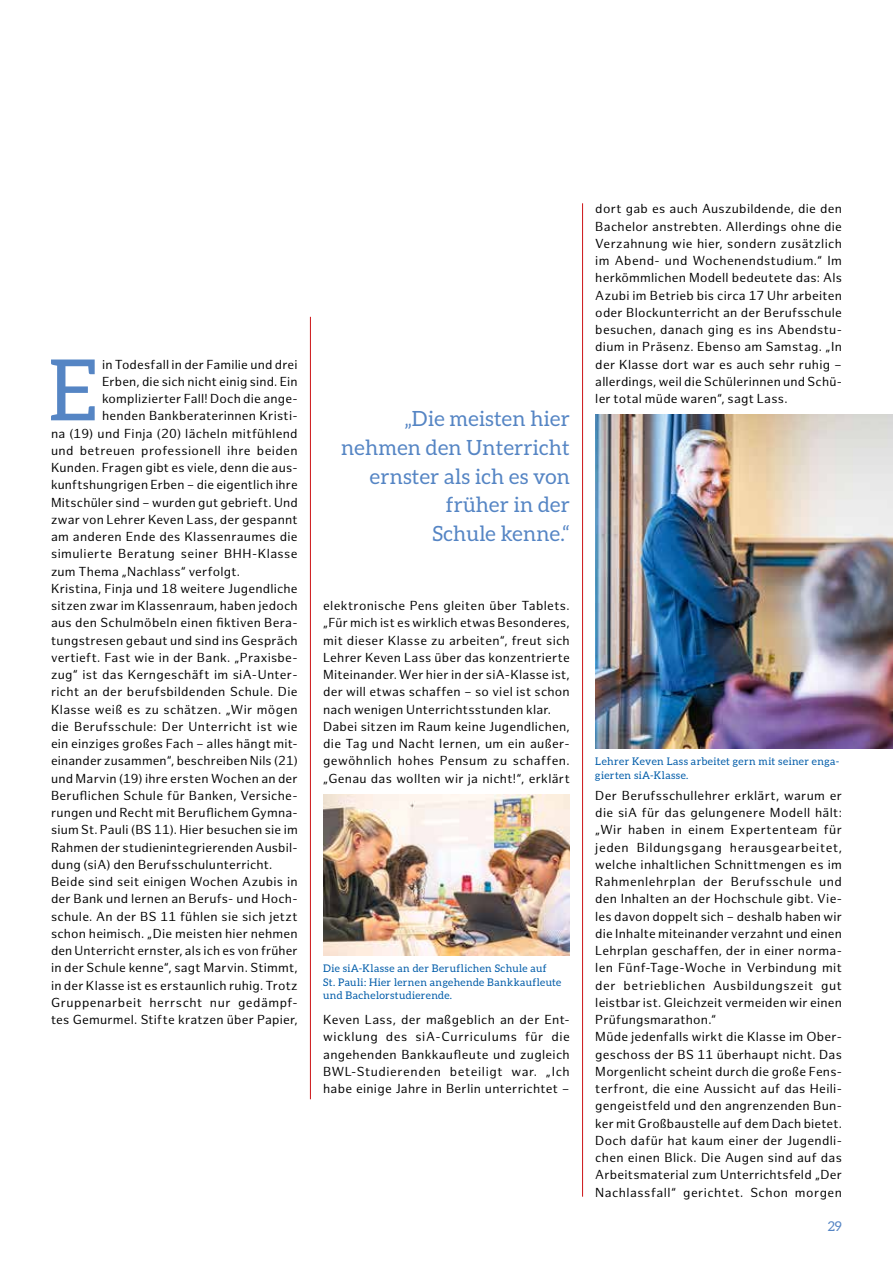
<style>
.page{position:relative;width:893px;height:1263px;background:#fff}
.page>*{position:absolute;margin:0;border:0;box-sizing:border-box;transform-origin:0 0}
.Fließtext_8_5___1__A{font:84.9px "Aleo";color:#5585c4}
.Zitat{font:21px/28.8px "Aleo";letter-spacing:.01em;color:#5585c4;text-align:right}
.t1{font:13.5px "Aleo";color:#5585c4}
.Fließtext_8_5{font:12.75px/17.2px "Hamburg Sans";letter-spacing:.02em;color:#000;text-align:justify}
.Fließtext_8_5___1__A-2{font:12.75px "Hamburg Sans";letter-spacing:.015em;color:#000}
.Fließtext_8_5___1__A-3{font:12.75px "Hamburg Sans";letter-spacing:.035em;color:#000}
.Bildunterschrift{font:10.5px/13.5px "Aleo";letter-spacing:.04em;color:#005ca9}
</style>
<div class="page">
<hr style="left:310px;top:317px;width:1px;height:782px;background:#cd1316">
<hr style="left:582px;top:203px;width:1px;height:994px;background:#cd1316">
<img style="left:595px;top:415px;width:298px;height:333px">
<img style="left:323px;top:794px;width:247px;height:161px">
<p class="Fließtext_8_5___1__A" style="left:48px;top:342px;width:51px">E</p>
<p class="Fließtext_8_5___1__A-2" style="left:102px;top:357px;width:197px">in Todesfall in der Familie und drei</p>
<p class="Fließtext_8_5___1__A-2" style="left:102px;top:374px;width:197px">Erben, die sich nicht einig sind. Ein</p>
<p class="Fließtext_8_5___1__A-2" style="left:102px;top:391px;width:197px">komplizierter Fall! Doch die ange-</p>
<p class="Fließtext_8_5___1__A-2" style="left:102px;top:408px;width:197px">henden Bankberaterinnen Kristi-</p>
<p class="Fließtext_8_5___1__A-2" style="left:51px;top:426px;width:248px">na (19) und Finja (20) lächeln mitfühlend</p>
<p class="Fließtext_8_5___1__A-3" style="left:51px;top:443px;width:248px">und betreuen professionell ihre beiden</p>
<p class="Fließtext_8_5___1__A-2" style="left:51px;top:460px;width:248px">Kunden. Fragen gibt es viele, denn die aus-</p>
<p class="Fließtext_8_5___1__A-2" style="left:51px;top:477px;width:248px">kunftshungrigen Erben – die eigentlich ihre</p>
<p class="Fließtext_8_5___1__A-2" style="left:51px;top:495px;width:248px">Mitschüler sind – wurden gut gebrieft. Und</p>
<p class="Fließtext_8_5___1__A-2" style="left:51px;top:512px;width:248px">zwar von Lehrer Keven Lass, der gespannt</p>
<p class="Fließtext_8_5___1__A-2" style="left:51px;top:529px;width:248px">am anderen Ende des Klassenraumes die</p>
<p class="Fließtext_8_5___1__A-2" style="left:51px;top:546px;width:248px">simulierte Beratung seiner BHH-Klasse</p>
<p class="Fließtext_8_5___1__A-2" style="left:51px;top:564px;width:191px">zum Thema „Nachlass“ verfolgt.</p>
<p class="Fließtext_8_5" style="left:51px;top:580px;width:248px">Kristina, Finja und 18 weitere Jugendliche sitzen zwar im Klassenraum, haben jedoch aus den Schulmöbeln einen fiktiven Bera&shy;tungstresen gebaut und sind ins Gespräch vertieft. Fast wie in der Bank. „Praxisbe&shy;zug“ ist das Kerngeschäft im siA-Unter&shy;richt an der berufsbildenden Schule. Die Klasse weiß es zu schätzen. „Wir mögen die Berufsschule: Der Unterricht ist wie ein einziges großes Fach – alles hängt mit&shy;einander zusammen“, beschreiben Nils (21) und Marvin (19) ihre ersten Wochen an der Beruflichen Schule für Banken, Versiche&shy;rungen und Recht mit Beruflichem Gymna&shy;sium St. Pauli (BS 11). Hier besuchen sie im Rahmen der studienintegrierenden Ausbil&shy;dung (siA) den Berufsschulunterricht.</p>
<p class="Fließtext_8_5" style="left:51px;top:873px;width:248px">Beide sind seit einigen Wochen Azubis in der Bank und lernen an Berufs- und Hoch&shy;schule. An der BS 11 fühlen sie sich jetzt schon heimisch. „Die meisten hier nehmen den Unterricht ernster, als ich es von früher in der Schule kenne“, sagt Marvin. Stimmt, in der Klasse ist es erstaunlich ruhig. Trotz Gruppenarbeit herrscht nur gedämpf&shy;tes Gemurmel. Stifte kratzen über Papier,</p>
<p class="Zitat" style="left:404px;top:404px;width:167px">„Die meisten hier</p>
<p class="Zitat" style="left:341px;top:433px;width:230px">nehmen den Unterricht ernster als ich es von</p>
<p class="Zitat" style="left:446px;top:490px;width:126px">früher in der</p>
<p class="Zitat" style="left:432px;top:519px;width:139px">Schule kenne.“</p>
<p class="Fließtext_8_5" style="left:323px;top:597px;width:248px">elektronische Pens gleiten über Tablets. „Für mich ist es wirklich etwas Besonderes, mit dieser Klasse zu arbeiten“, freut sich Lehrer Keven Lass über das konzentrierte Miteinander. Wer hier in der siA-Klasse ist, der will etwas schaffen – so viel ist schon nach wenigen Unterrichtsstunden klar.</p>
<p class="Fließtext_8_5" style="left:323px;top:718px;width:248px">Dabei sitzen im Raum keine Jugendlichen, die Tag und Nacht lernen, um ein außer&shy;gewöhnlich hohes Pensum zu schaffen. „Genau das wollten wir ja nicht!“, erklärt</p>
<p class="Bildunterschrift" style="left:323px;top:962px;width:240px">Die siA-Klasse an der Beruflichen Schule auf<br>St. Pauli: Hier lernen angehende Bankkaufleute und Bachelorstudierende.</p>
<p class="Fließtext_8_5" style="left:323px;top:1011px;width:248px">Keven Lass, der maßgeblich an der Ent&shy;wicklung des siA-Curriculums für die angehenden Bankkaufleute und zugleich BWL-Studierenden beteiligt war. „Ich habe einige Jahre in Berlin unterrichtet –</p>
<p class="Fließtext_8_5" style="left:595px;top:201px;width:248px">dort gab es auch Auszubildende, die den Bachelor anstrebten. Allerdings ohne die Verzahnung wie hier, sondern zusätzlich im Abend- und Wochenendstudium.“ Im herkömmlichen Modell bedeutete das: Als Azubi im Betrieb bis circa 17 Uhr arbeiten oder Blockunterricht an der Berufsschule besuchen, danach ging es ins Abendstu&shy;dium in Präsenz. Ebenso am Samstag. „In der Klasse dort war es auch sehr ruhig – allerdings, weil die Schülerinnen und Schü&shy;ler total müde waren“, sagt Lass.</p>
<p class="Bildunterschrift" style="left:595px;top:755px;width:245px">Lehrer Keven Lass arbeitet gern mit seiner enga&shy;gierten siA-Klasse.</p>
<p class="Fließtext_8_5" style="left:595px;top:787px;width:248px">Der Berufsschullehrer erklärt, warum er die siA für das gelungenere Modell hält: „Wir haben in einem Expertenteam für jeden Bildungsgang herausgearbeitet, welche inhaltlichen Schnittmengen es im Rahmenlehrplan der Berufsschule und den Inhalten an der Hochschule gibt. Vie&shy;les davon doppelt sich – deshalb haben wir die Inhalte miteinander verzahnt und einen Lehrplan geschaffen, der in einer norma&shy;len Fünf-Tage-Woche in Verbindung mit der betrieblichen Ausbildungszeit gut leistbar ist. Gleichzeit vermeiden wir einen Prüfungsmarathon.“</p>
<p class="Fließtext_8_5" style="left:595px;top:1029px;width:248px">Müde jedenfalls wirkt die Klasse im Ober&shy;geschoss der BS 11 überhaupt nicht. Das Morgenlicht scheint durch die große Fens&shy;terfront, die eine Aussicht auf das Heili&shy;gengeistfeld und den angrenzenden Bun&shy;ker mit Großbaustelle auf dem Dach bietet.<br>Doch dafür hat kaum einer der Jugendli&shy;chen einen Blick. Die Augen sind auf das Arbeitsmaterial zum Unterrichtsfeld „Der Nachlassfall“ gerichtet. Schon morgen</p>
<p class="t1" style="left:828px;top:1219px;width:16px">29</p>
</div>
